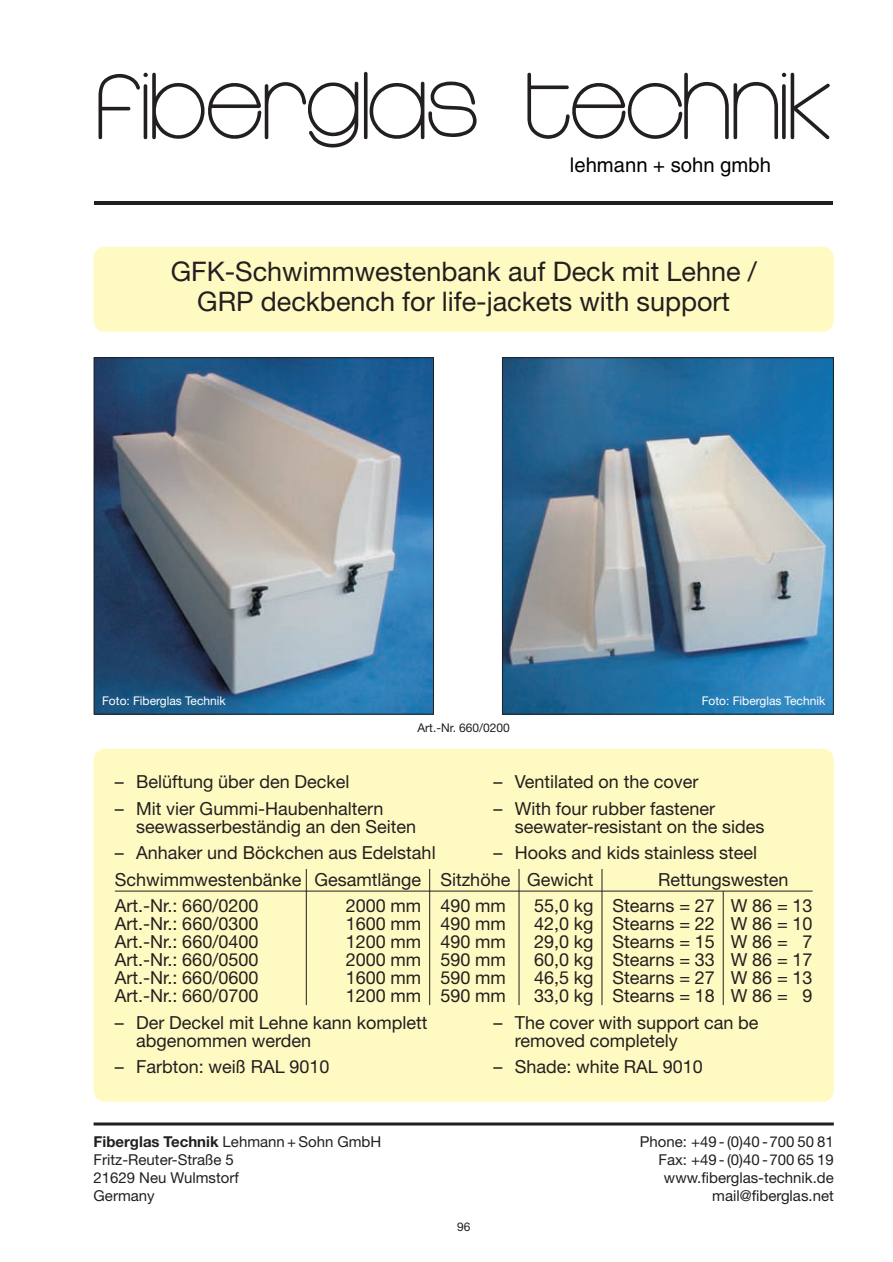
<style>
.page{position:relative;width:893px;height:1262px;background:#fff}
.page>*{position:absolute;margin:0;border:0;box-sizing:border-box;transform-origin:0 0}
.t1{font:27px/30px "Helvetica Neue";color:#231f20;text-align:center}
.t2{font:20.25px "Helvetica";color:#000}
.t3{font:18px/26.5px "Helvetica Neue";color:#231f20}
.t4{font:15px "Helvetica Neue";color:#231f20}
.t5{font:700 15px "Helvetica Neue";color:#231f20}
.t6{font:12px "Helvetica Neue";color:#fff}
.t7{font:12px "Helvetica Neue";color:#231f20}
.s1{color:#fffac1}
.s2{font-weight:400}
</style>
<div class="page">
<hr style="left:94px;top:1122px;width:739px;height:3px;background:#231f20">
<hr style="left:95px;top:201px;width:738px;height:4px;background:#231f20">
<svg style="left:98px;top:72px;width:731px;height:75px"></svg>
<div style="left:94px;top:247px;width:739px;height:85px;background:#fffac1;border-radius:11px"></div>
<div style="left:94px;top:749px;width:739px;height:352px;background:#fffac1;border-radius:11px"></div>
<hr style="left:115px;top:890px;width:697px;height:1px;background:#231f20">
<hr style="left:306px;top:869px;width:1px;height:136px;background:#231f20">
<hr style="left:429px;top:869px;width:1px;height:136px;background:#231f20">
<hr style="left:518px;top:869px;width:1px;height:136px;background:#231f20">
<hr style="left:601px;top:869px;width:1px;height:136px;background:#231f20">
<hr style="left:723px;top:891px;width:1px;height:114px;background:#231f20">
<img style="left:96px;top:359px;width:336px;height:353px">
<div style="left:94px;top:357px;width:340px;height:357px;border:1px solid #231f20"></div>
<img style="left:504px;top:359px;width:327px;height:353px">
<div style="left:502px;top:357px;width:331px;height:357px;border:1px solid #231f20"></div>
<p class="t2" style="left:570px;top:157px;width:202px">lehmann + sohn gmbh</p>
<h1 class="t1" style="left:171px;top:259px;width:587px">GFK-Schwimmwestenbank auf Deck mit Lehne /<br>GRP deckbench for life-jackets with support</h1>
<p class="t6" style="left:102px;top:696px;width:125px">Foto: Fiberglas Technik</p>
<p class="t6" style="left:701px;top:696px;width:125px">Foto: Fiberglas Technik</p>
<p class="t7" style="left:417px;top:723px;width:94px">Art.-Nr. 660/0200</p>
<p class="t3" style="left:115px;top:770px;width:236px">– Belüftung über den Deckel</p>
<p class="t3" style="left:493px;top:770px;width:206px">– Ventilated on the cover</p>
<p class="t3" style="left:115px;top:796px;width:270px">– Mit vier Gummi-Haubenhaltern</p>
<p class="t3" style="left:493px;top:796px;width:223px">– With four rubber fastener</p>
<p class="t3" style="left:136px;top:814px;width:281px">seewasserbeständig an den Seiten</p>
<p class="t3" style="left:514px;top:814px;width:251px">seewater-resistant on the sides</p>
<p class="t3" style="left:115px;top:841px;width:322px">– Anhaker und Böckchen aus Edelstahl</p>
<p class="t3" style="left:115px;top:841px;width:644px;text-indent:378px">– Hooks and kids stainless steel<br>Schwimmwestenbänke Gesamtlänge Sitzhöhe Gewicht</p>
<p class="t3" style="left:658px;top:867px;width:132px">Rettungswesten</p>
<p class="t3" style="left:115px;top:894px;width:145px">Art.-Nr.: 660/0200</p>
<p class="t3" style="left:345px;top:894px;width:162px">2000 mm 490 mm</p>
<p class="t3" style="left:534px;top:894px;width:280px">55,0 kg Stearns = 27 W 86 = 13</p>
<p class="t3" style="left:115px;top:912px;width:145px">Art.-Nr.: 660/0300</p>
<p class="t3" style="left:345px;top:912px;width:162px">1600 mm 490 mm</p>
<p class="t3" style="left:534px;top:912px;width:280px">42,0 kg Stearns = 22 W 86 = 10</p>
<p class="t3" style="left:115px;top:930px;width:145px">Art.-Nr.: 660/0400</p>
<p class="t3" style="left:345px;top:930px;width:162px">1200 mm 490 mm</p>
<p class="t3" style="left:534px;top:930px;width:280px">29,0 kg Stearns = 15 W 86 = <span class="s1">1</span>7</p>
<p class="t3" style="left:115px;top:948px;width:145px">Art.-Nr.: 660/0500</p>
<p class="t3" style="left:345px;top:948px;width:162px">2000 mm 590 mm</p>
<p class="t3" style="left:534px;top:948px;width:280px">60,0 kg Stearns = 33 W 86 = 17</p>
<p class="t3" style="left:115px;top:966px;width:145px">Art.-Nr.: 660/0600</p>
<p class="t3" style="left:345px;top:966px;width:162px">1600 mm 590 mm</p>
<p class="t3" style="left:534px;top:966px;width:280px">46,5 kg Stearns = 27 W 86 = 13</p>
<p class="t3" style="left:115px;top:984px;width:145px">Art.-Nr.: 660/0700</p>
<p class="t3" style="left:345px;top:984px;width:162px">1200 mm 590 mm</p>
<p class="t3" style="left:534px;top:984px;width:280px">33,0 kg Stearns = 18 W 86 = <span class="s1">1</span>9</p>
<p class="t3" style="left:115px;top:1011px;width:314px">– Der Deckel mit Lehne kann komplett</p>
<p class="t3" style="left:493px;top:1011px;width:266px">– The cover with support can be</p>
<p class="t3" style="left:136px;top:1029px;width:177px">abgenommen werden</p>
<p class="t3" style="left:514px;top:1029px;width:165px">removed completely</p>
<p class="t3" style="left:115px;top:1055px;width:216px">– Farbton: weiß RAL 9010</p>
<p class="t3" style="left:493px;top:1055px;width:211px">– Shade: white RAL 9010</p>
<p class="t5" style="left:94px;top:1136px;width:289px">Fiberglas Technik <span class="s2">Lehmann + Sohn GmbH</span></p>
<p class="t4" style="left:639px;top:1136px;width:195px">Phone: +49 - (0)40 -700 50 81</p>
<p class="t4" style="left:94px;top:1154px;width:142px">Fritz-Reuter-Straße 5</p>
<p class="t4" style="left:658px;top:1154px;width:177px">Fax: +49 - (0)40 -700 65 19</p>
<p class="t4" style="left:94px;top:1172px;width:147px">21629 Neu Wulmstorf</p>
<p class="t4" style="left:664px;top:1172px;width:171px">www.fiberglas-technik.de</p>
<p class="t4" style="left:94px;top:1190px;width:63px">Germany</p>
<p class="t4" style="left:712px;top:1190px;width:123px">mail@fiberglas.net</p>
<p class="t7" style="left:457px;top:1222px;width:15px">96</p>
</div>
